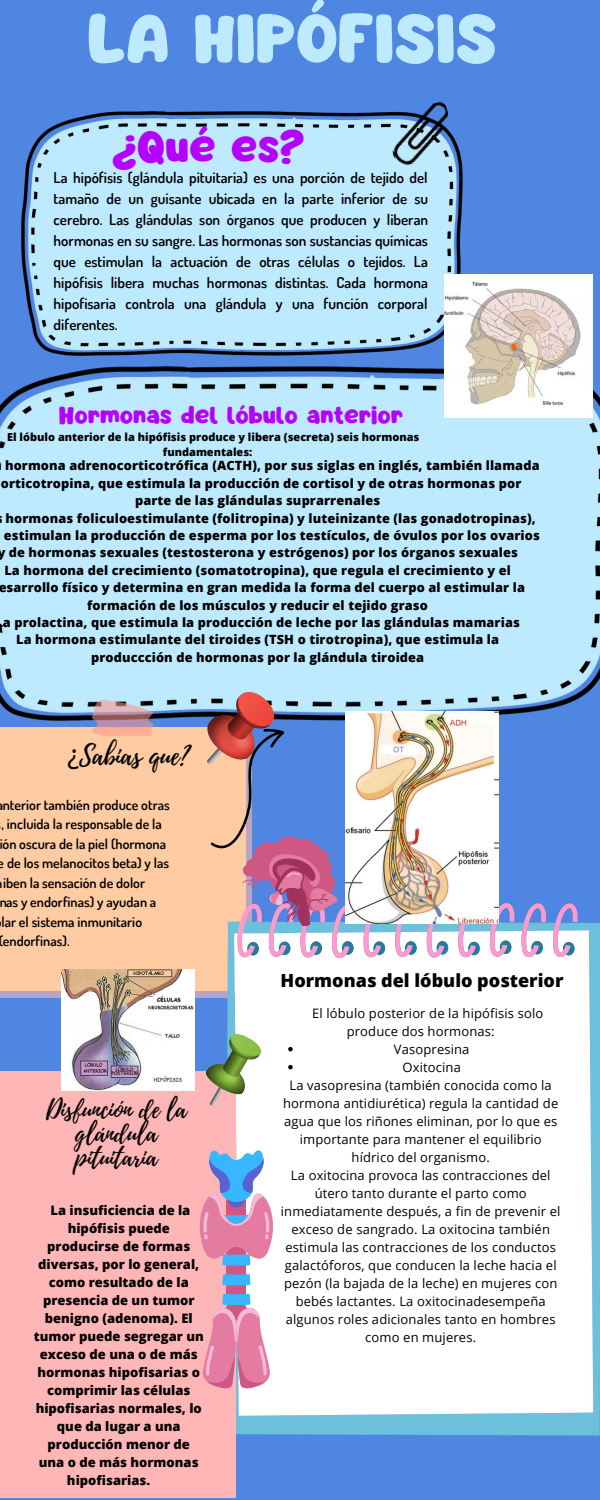
<style>
.page{position:relative;width:600px;height:1500px;background:#4e86e1}
.page>*{position:absolute;margin:0;border:0;box-sizing:border-box;transform-origin:0 0}
.t1{font:60px "Mango";color:#beeaff}
.t2{font:40px "Mango";color:#b500ff}
.t3{font:27px "Playlist Script";color:#000}
.t4{font:25px/24px "Playlist Script";color:#000;text-align:center}
.t5{font:22px "Mango";color:#b500ff}
.t6{font:800 18px "Open Sans";color:#000}
.t7{font:600 15px/21px "Dosis";color:#000;text-align:justify}
.t8{font:600 14px "Dosis";color:#000}
.t9{font:13px/18px "Open Sans";letter-spacing:.01em;color:#000;text-align:center}
.t10{font:800 13px "Open Sans";color:#000}
.t11{font:800 12.8px "Open Sans";letter-spacing:.01em;color:#000}
.t12{font:800 11px/15px "Open Sans";color:#000}
.s1{font-family:"Noto Sans"}
</style>
<div class="page">
<div style="left:0;top:366px;width:600px;height:355px;background:#beeaff"></div>
<img style="left:21px;top:112px;width:441px;height:243px">
<img style="left:444px;top:275px;width:149px;height:142px">
<div style="left:0;top:727px;width:246px;height:263px;background:#ffcba2"></div>
<svg style="left:91px;top:698px;width:64px;height:38px;background:#bd9ba1"></svg>
<div style="left:226px;top:923px;width:374px;height:513px;background:#6dc0db"></div>
<div style="left:234px;top:930px;width:359px;height:486px;background:#fff"></div>
<img style="left:383px;top:101px;width:75px;height:67px">
<div style="left:0;top:1071px;width:236px;height:426px;background:#ffb6b6"></div>
<svg style="left:205px;top:1030px;width:59px;height:77px"></svg>
<img style="left:61px;top:970px;width:134px;height:120px">
<svg style="left:199px;top:1150px;width:76px;height:238px"></svg>
<svg style="left:174px;top:685px;width:404px;height:273px"></svg>
<svg style="left:288px;top:1047px;width:5px;height:4px"></svg>
<svg style="left:288px;top:1065px;width:5px;height:4px"></svg>
<h1 class="t1" style="left:87px;top:12px;width:412px">LA HIPÓFISIS</h1>
<h2 class="t2" style="left:112px;top:130px;width:195px">¿Qué es?</h2>
<p class="t7" style="left:54px;top:166px;width:376px">La hipófisis (glándula pituitaria) es una porción de tejido del tamaño de un guisante ubicada en la parte inferior de su cerebro. Las glándulas son órganos que producen y liberan hormonas en su sangre. Las hormonas son sustancias químicas que estimulan la actuación de otras células o tejidos. La hipófisis libera muchas hormonas distintas. Cada hormona hipofisaria controla una glándula y una función corporal diferentes.</p>
<h3 class="t5" style="left:59px;top:406px;width:346px">Hormonas del lóbulo anterior</h3>
<p class="t12" style="left:163px;top:429px;width:258px;text-indent:-156px">El lóbulo anterior de la hipófisis produce y libera (secreta) seis hormonas fundamentales:</p>
<p class="t11" style="left:5px;top:457px;width:536px">hormona adrenocorticotrófica (ACTH), por sus siglas en inglés, también llamada</p>
<p class="t11" style="left:1px;top:474px;width:522px">orticotropina, que estimula la producción de cortisol y de otras hormonas por</p>
<p class="t11" style="left:135px;top:491px;width:247px">parte de las glándulas suprarrenales</p>
<p class="t11" style="left:6px;top:509px;width:532px">hormonas foliculoestimulante (folitropina) y luteinizante (las gonadotropinas),</p>
<p class="t11" style="left:4px;top:526px;width:538px">estimulan la producción de esperma por los testículos, de óvulos por los ovarios</p>
<p class="t11" style="left:-3px;top:544px;width:522px">y de hormonas sexuales (testosterona y estrógenos) por los órganos sexuales</p>
<p class="t11" style="left:4px;top:561px;width:508px">La hormona del crecimiento (somatotropina), que regula el crecimiento y el</p>
<p class="t11" style="left:-1px;top:578px;width:528px">esarrollo físico y determina en gran medida la forma del cuerpo al estimular la</p>
<p class="t11" style="left:87px;top:596px;width:342px">formación de los músculos y reducir el tejido graso</p>
<p class="t11" style="left:3px;top:613px;width:518px">a prolactina, que estimula la producción de leche por las glándulas mamarias</p>
<p class="t11" style="left:16px;top:631px;width:484px">La hormona estimulante del tiroides (TSH o tirotropina), que estimula la</p>
<p class="t11" style="left:91px;top:648px;width:335px">produccción de hormonas por la glándula tiroidea</p>
<h3 class="t3" style="left:67px;top:737px;width:123px"><span class="s1">¿</span>Sabias que?</h3>
<p class="t8" style="left:3px;top:795px;width:169px">nterior también produce otras</p>
<p class="t8" style="left:2px;top:815px;width:162px">, incluida la responsable de la</p>
<p class="t8" style="left:0;top:834px;width:168px">ión oscura de la piel (hormona</p>
<p class="t8" style="left:-2px;top:854px;width:173px">e de los melanocitos beta) y las</p>
<p class="t8" style="left:3px;top:873px;width:144px">iben la sensación de dolor</p>
<p class="t8" style="left:-1px;top:893px;width:159px">nas y endorfinas) y ayudan a</p>
<p class="t8" style="left:1px;top:912px;width:142px">lar el sistema inmunitario</p>
<p class="t8" style="left:-2px;top:932px;width:73px">(endorfinas).</p>
<h3 class="t4" style="left:46px;top:1098px;width:142px">Disfunción de la glándula pituitaria</h3>
<p class="t10" style="left:50px;top:1202px;width:141px">La insuficiencia de la</p>
<p class="t10" style="left:68px;top:1220px;width:104px">hipófisis puede</p>
<p class="t10" style="left:47px;top:1238px;width:145px">producirse de formas</p>
<p class="t10" style="left:38px;top:1256px;width:163px">diversas, por lo general,</p>
<p class="t10" style="left:49px;top:1274px;width:142px">como resultado de la</p>
<p class="t10" style="left:43px;top:1292px;width:153px">presencia de un tumor</p>
<p class="t10" style="left:45px;top:1310px;width:149px">benigno (adenoma). El</p>
<p class="t10" style="left:34px;top:1328px;width:172px">tumor puede segregar un</p>
<p class="t10" style="left:40px;top:1346px;width:159px">exceso de una o de más</p>
<p class="t10" style="left:37px;top:1364px;width:164px">hormonas hipofisarias o</p>
<p class="t10" style="left:47px;top:1382px;width:145px">comprimir las células</p>
<p class="t10" style="left:36px;top:1400px;width:168px">hipofisarias normales, lo</p>
<p class="t10" style="left:57px;top:1418px;width:125px">que da lugar a una</p>
<p class="t10" style="left:48px;top:1436px;width:144px">producción menor de</p>
<p class="t10" style="left:39px;top:1454px;width:161px">una o de más hormonas</p>
<p class="t10" style="left:67px;top:1472px;width:85px">hipofisarias.</p>
<h3 class="t6" style="left:281px;top:968px;width:284px">Hormonas del lóbulo posterior</h3>
<p class="t9" style="left:347px;top:1004px;width:198px;text-align:left;text-indent:-35px">El lóbulo posterior de la hipófisis solo produce dos hormonas:</p>
<p class="t9" style="left:394px;top:1040px;width:77px">Vasopresina<br>Oxitocina</p>
<p class="t9" style="left:281px;top:1076px;width:281px">La vasopresina (también conocida como la hormona antidiurética) regula la cantidad de agua que los riñones eliminan, por lo que es importante para mantener el equilibrio hídrico del organismo.<br>La oxitocina provoca las contracciones del útero tanto durante el parto como inmediatamente después, a fin de prevenir el exceso de sangrado. La oxitocina también estimula las contracciones de los conductos galactóforos, que conducen la leche hacia el pezón (la bajada de la leche) en mujeres con bebés lactantes. La oxitocinadesempeña algunos roles adicionales tanto en hombres como en mujeres.</p>
</div>
